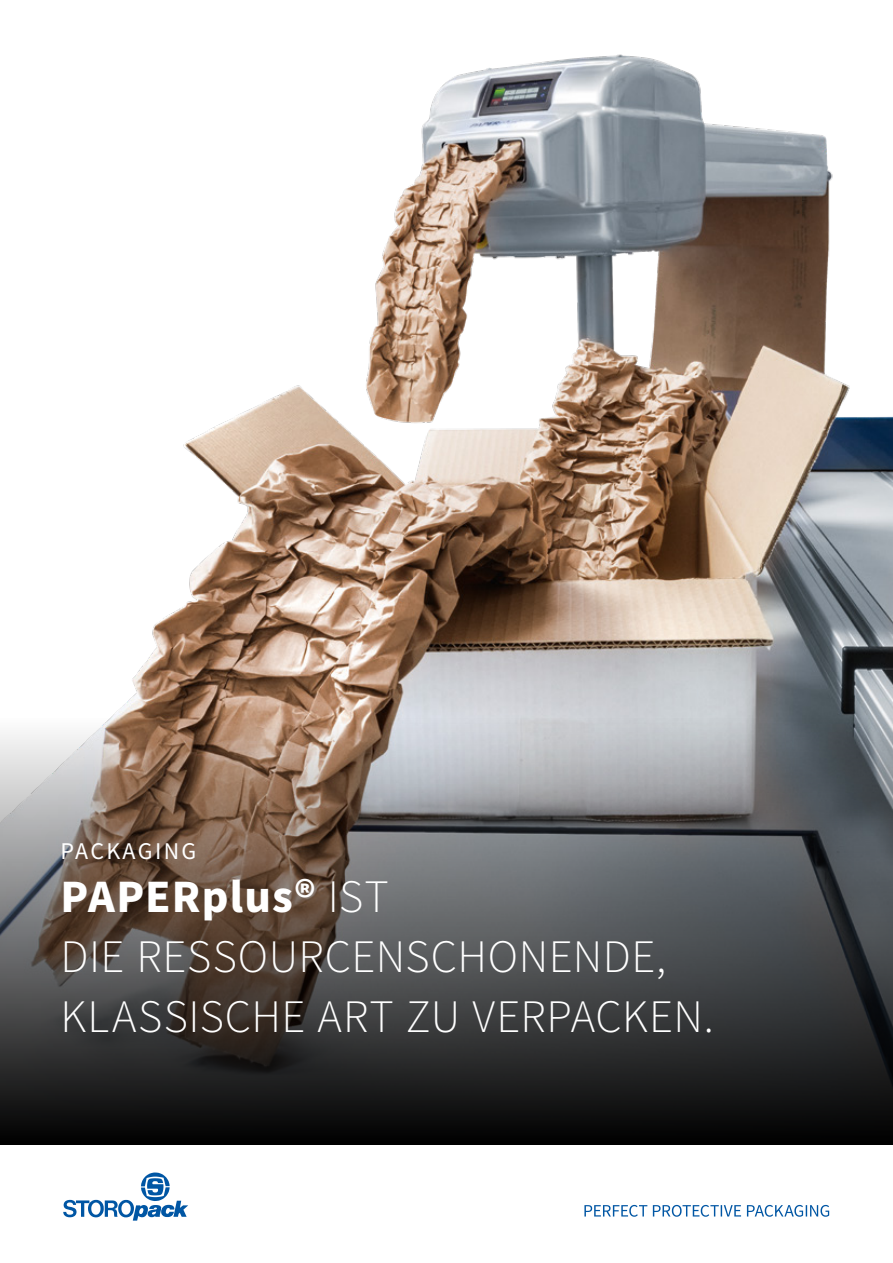
<style>
.page{position:relative;width:893px;height:1263px;background:#fff}
.page>*{position:absolute;margin:0;border:0;box-sizing:border-box;transform-origin:0 0}
.t1{font:300 46.5px "Source Sans Pro";letter-spacing:.015em;color:#fff}
.t2{font:700 46.5px "Source Sans Pro";letter-spacing:.025em;color:#fff}
.t3{font:24px "Source Sans Pro";letter-spacing:.095em;color:#fff}
.s1{font-weight:300}
</style>
<div class="page">
<img style="left:110px;top:54px;width:783px;height:664px">
<svg style="left:0;top:718px;width:893px;height:426px;background:#575452"></svg>
<svg style="left:584px;top:1205px;width:245px;height:12px"></svg>
<svg style="left:63px;top:1172px;width:125px;height:48px"></svg>
<p class="t3" style="left:60px;top:835px;width:138px">PACKAGING</p>
<p class="t2" style="left:60px;top:865px;width:330px">PAPERplus® <span class="s1">IST</span></p>
<p class="t1" style="left:60px;top:925px;width:607px">DIE RESSOURCENSCHONENDE,</p>
<p class="t1" style="left:60px;top:985px;width:655px">KLASSISCHE ART ZU VERPACKEN.</p>
</div>
